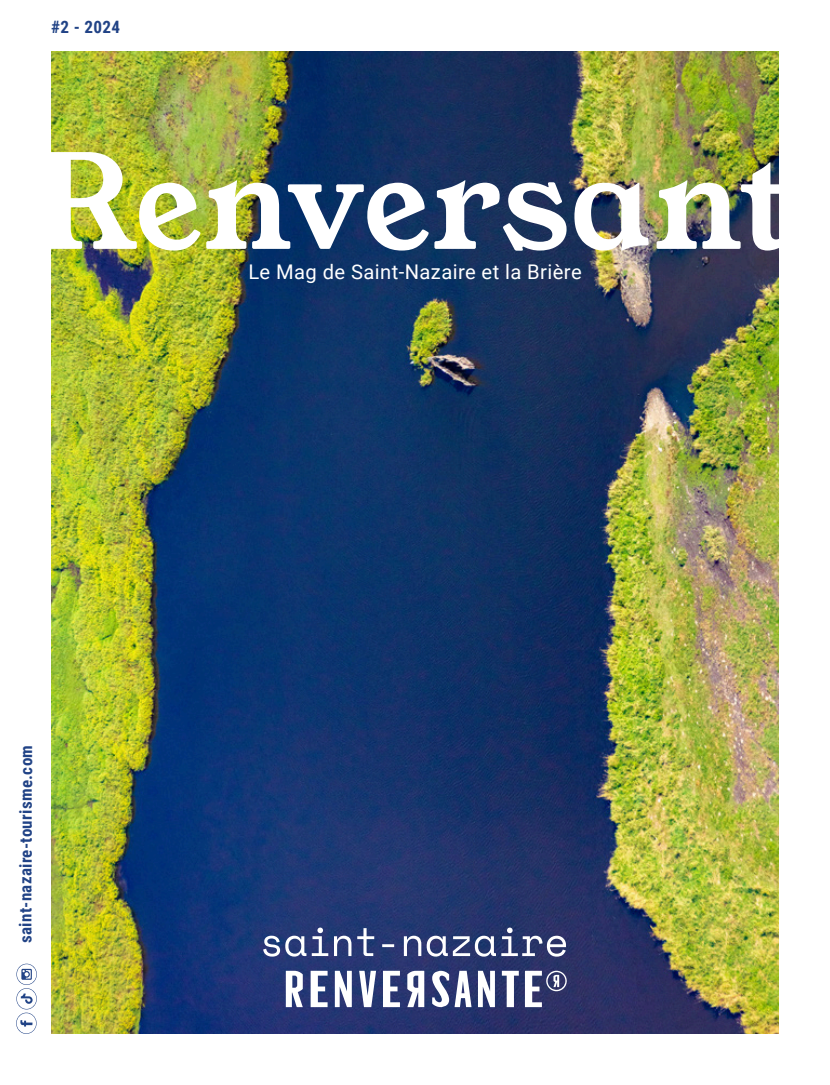
<style>
.page{position:relative;width:830px;height:1085px;background:#fff}
.page>*{position:absolute;margin:0;border:0;box-sizing:border-box;transform-origin:0 0}
.t1{font:129px "Young Serif";letter-spacing:-.01em;color:#fff}
.t2{font:20.25px "Roboto";letter-spacing:.02em;color:#fff}
.t3{font:700 17.1px "Roboto Condensed";color:#214386}
.t4{font:700 16.95px "Roboto Condensed";letter-spacing:.015em;color:#214386}
</style>
<div class="page">
<img style="left:51px;top:51px;width:727px;height:982px">
<svg style="left:286px;top:970px;width:16px;height:36px"></svg>
<svg style="left:310px;top:970px;width:17px;height:36px"></svg>
<svg style="left:335px;top:970px;width:16px;height:36px"></svg>
<svg style="left:383px;top:970px;width:17px;height:36px"></svg>
<svg style="left:407px;top:970px;width:17px;height:36px"></svg>
<svg style="left:432px;top:970px;width:39px;height:36px"></svg>
<svg style="left:477px;top:970px;width:17px;height:36px"></svg>
<svg style="left:501px;top:970px;width:17px;height:36px"></svg>
<svg style="left:359px;top:970px;width:17px;height:36px"></svg>
<svg style="left:524px;top:970px;width:42px;height:36px"></svg>
<svg style="left:263px;top:927px;width:65px;height:29px"></svg>
<svg style="left:334px;top:935px;width:17px;height:20px"></svg>
<svg style="left:357px;top:927px;width:17px;height:28px"></svg>
<svg style="left:382px;top:944px;width:12px;height:2px"></svg>
<svg style="left:403px;top:935px;width:92px;height:21px"></svg>
<svg style="left:501px;top:927px;width:64px;height:29px"></svg>
<svg style="left:16px;top:963px;width:21px;height:70px"></svg>
<p class="t3" style="left:51px;top:15px;width:70px">#2 - 2024</p>
<h1 class="t1" style="left:35px;top:129px;width:758px">Renversant</h1>
<p class="t2" style="left:248px;top:258px;width:334px">Le Mag de Saint-Nazaire et la Brière</p>
<p class="t4" style="left:14px;top:942px;width:199px;rotate:-90deg">saint-nazaire-tourisme.com</p>
</div>
